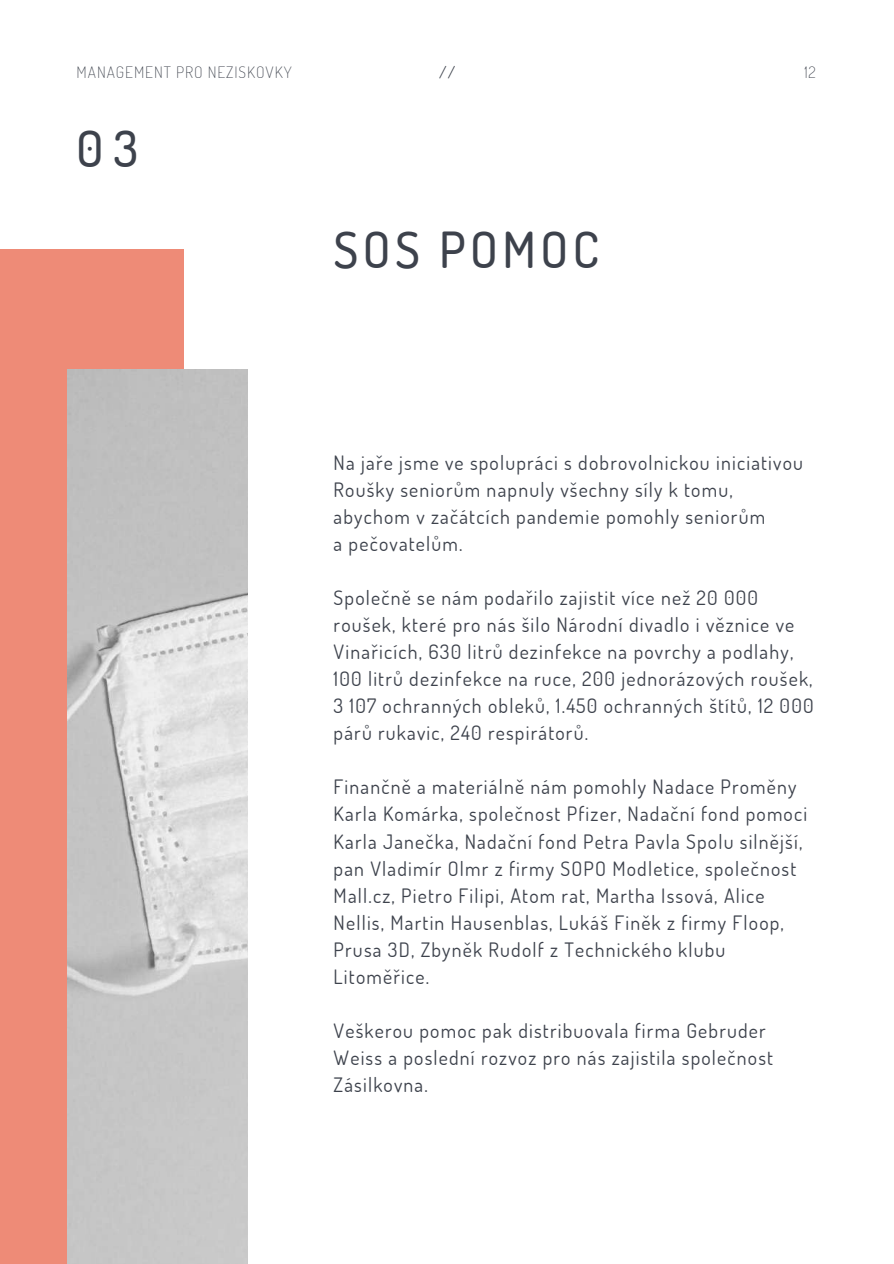
<style>
.page{position:relative;width:894px;height:1264px;background:#fff}
.page>*{position:absolute;margin:0;border:0;box-sizing:border-box;transform-origin:0 0}
.t1{font:500 49.65px "Dosis";letter-spacing:.09em;color:#3d424c}
.t2{font:19.8px/27px "Dosis";letter-spacing:.06em;color:#3d424c}
.t3{font:200 15.75px "Dosis";letter-spacing:.06em;color:#3d424c}
.t4{font:15.75px "Dosis";color:#3d424c}
</style>
<div class="page">
<div style="left:0;top:249px;width:183px;height:1014px;background:#ee8b77"></div>
<img style="left:68px;top:370px;width:180px;height:893px">
<p class="t3" style="left:77px;top:62px;width:216px">MANAGEMENT PRO NEZISKOVKY</p>
<p class="t4" style="left:439px;top:62px;width:17px">//</p>
<p class="t3" style="left:804px;top:62px;width:13px">12</p>
<h1 class="t1" style="left:77px;top:116px;width:63px">03</h1>
<h1 class="t1" style="left:333px;top:217px;width:267px">SOS POMOC</h1>
<p class="t2" style="left:333px;top:448px;width:471px">Na jaře jsme ve spolupráci s dobrovolnickou iniciativou Roušky seniorům napnuly všechny síly k tomu, abychom v začátcích pandemie pomohly seniorům<br>a pečovatelům.</p>
<p class="t2" style="left:333px;top:584px;width:481px">Společně se nám podařilo zajistit více než 20 000 roušek, které pro nás šilo Národní divadlo i věznice ve Vinařicích, 630 litrů dezinfekce na povrchy a podlahy, 100 litrů dezinfekce na ruce, 200 jednorázových roušek, 3 107 ochranných obleků, 1.450 ochranných štítů, 12 000 párů rukavic, 240 respirátorů.</p>
<p class="t2" style="left:333px;top:773px;width:475px">Finančně a materiálně nám pomohly Nadace Proměny Karla Komárka, společnost Pfizer, Nadační fond pomoci Karla Janečka, Nadační fond Petra Pavla Spolu silnější, pan Vladimír Olmr z firmy SOPO Modletice, společnost Mall.cz, Pietro Filipi, Atom rat, Martha Issová, Alice Nellis, Martin Hausenblas, Lukáš Finěk z firmy Floop, Prusa 3D, Zbyněk Rudolf z Technického klubu Litoměřice.</p>
<p class="t2" style="left:333px;top:1016px;width:441px">Veškerou pomoc pak distribuovala firma Gebruder<br>Weiss a poslední rozvoz pro nás zajistila společnost<br>Zásilkovna.</p>
</div>
